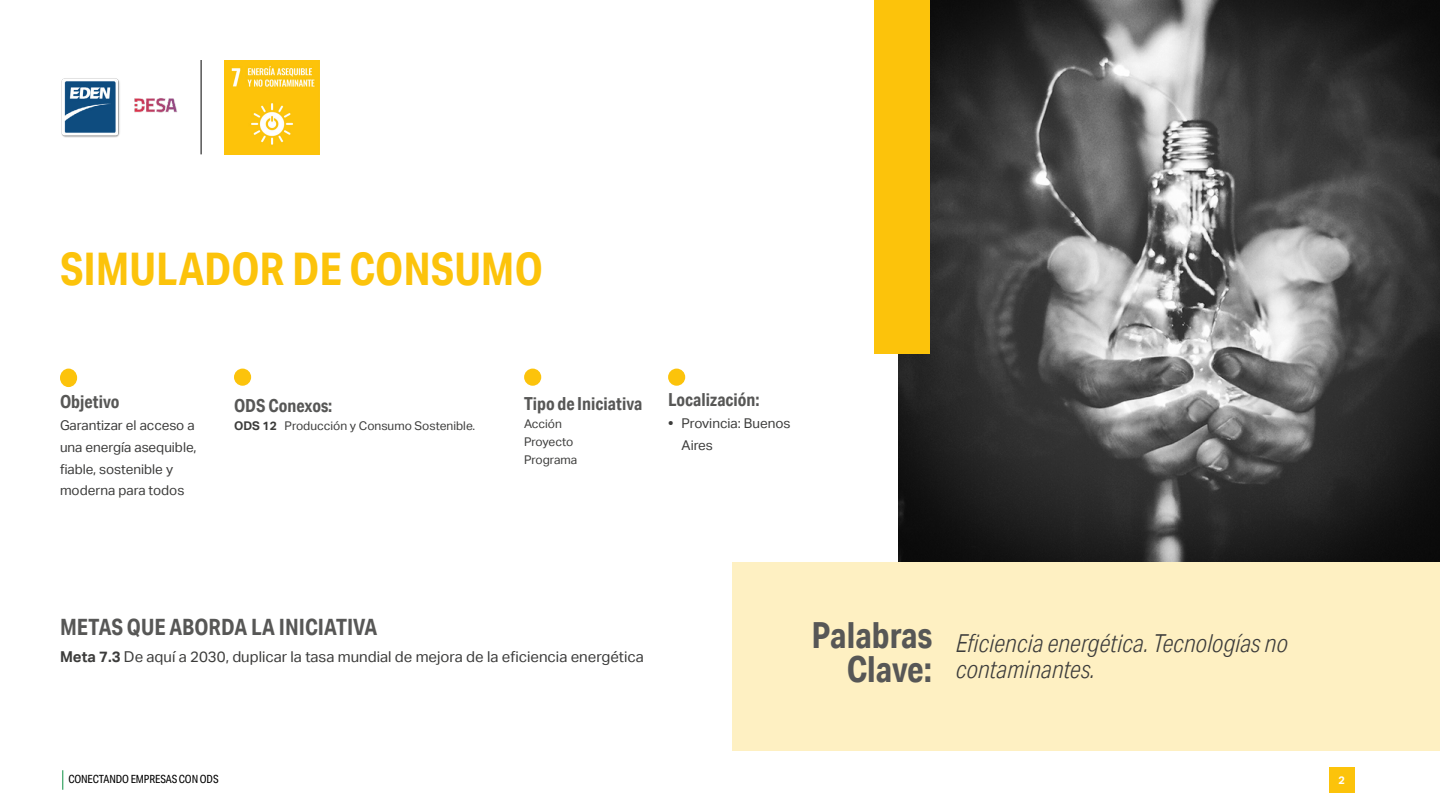
<style>
.page{position:relative;width:1440px;height:810px;background:#fff}
.page>*{position:absolute;margin:0;border:0;box-sizing:border-box;transform-origin:0 0}
.t1{font:700 45px "Aktiv Grotesk Cd";color:#fcc30b}
.t2{font:700 36px/33.8px "Aktiv Grotesk Cd";color:#575756;text-align:right}
.t3{font:italic 300 24.75px/26.2px "Aktiv Grotesk Cd";color:#3c3c3b}
.t4{font:700 22.5px "Aktiv Grotesk Cd";color:#575756}
.t5{font:700 18px "Aktiv Grotesk Cd";color:#575756}
.t6{font:15px "Aktiv Grotesk";color:#3c3c3b}
.t7{font:13.5px/21.8px "Aktiv Grotesk";color:#3c3c3b}
.t8{font:12px/18px "Aktiv Grotesk";color:#3c3c3b}
.t9{font:11.25px "Aktiv Grotesk Cd";letter-spacing:-.01em;color:#000}
.t10{font:700 10.88px "Aktiv Grotesk";color:#fff}
.s1{font-weight:700}
</style>
<div class="page">
<svg style="left:62px;top:770px;width:1px;height:20px"></svg>
<div style="left:1329px;top:767px;width:25px;height:26px;background:#fcc30b"></div>
<img style="left:898px;top:0;width:542px;height:562px">
<div style="left:874px;top:0;width:56px;height:354px;background:#fcc30b"></div>
<div style="left:60px;top:369px;width:17px;height:18px;background:#fcc30b;border-radius:50%"></div>
<img style="left:224px;top:60px;width:95px;height:95px">
<hr style="left:201px;top:60px;width:1px;height:94px;background:#000">
<div style="left:732px;top:562px;width:708px;height:189px;background:#fef0c2"></div>
<div style="left:524px;top:369px;width:17px;height:17px;background:#fcc30b;border-radius:50%"></div>
<div style="left:668px;top:369px;width:17px;height:17px;background:#fcc30b;border-radius:50%"></div>
<img style="left:61px;top:78px;width:59px;height:59px">
<img style="left:134px;top:98px;width:43px;height:14px">
<div style="left:234px;top:369px;width:17px;height:17px;background:#fcc30b;border-radius:50%"></div>
<h1 class="t1" style="left:60px;top:241px;width:484px">SIMULADOR DE CONSUMO</h1>
<h3 class="t5" style="left:60px;top:391px;width:61px">Objetivo</h3>
<p class="t7" style="left:60px;top:415px;width:138px">Garantizar el acceso a una energía asequible, fiable, sostenible y moderna para todos</p>
<h3 class="t5" style="left:234px;top:394px;width:100px">ODS Conexos:</h3>
<p class="t8" style="left:234px;top:417px;width:243px"><span class="s1">ODS 12</span> Producción y Consumo Sostenible.</p>
<h3 class="t5" style="left:524px;top:393px;width:120px">Tipo de Iniciativa</h3>
<p class="t8" style="left:524px;top:415px;width:55px">Acción<br>Proyecto<br>Programa</p>
<h3 class="t5" style="left:668px;top:389px;width:93px">Localización:</h3>
<p class="t7" style="left:682px;top:413px;width:110px;text-indent:-14px"><span class="s1">•</span> Provincia: Buenos<br>Aires</p>
<h3 class="t4" style="left:60px;top:613px;width:319px">METAS QUE ABORDA LA INICIATIVA</h3>
<p class="t6" style="left:60px;top:648px;width:585px"><span class="s1">Meta 7.3</span> De aquí a 2030, duplicar la tasa mundial de mejora de la eficiencia energética</p>
<h2 class="t2" style="left:811px;top:618px;width:122px">Palabras<br>Clave:</h2>
<h3 class="t3" style="left:956px;top:630px;width:334px">Eficiencia energética. Tecnologías no contaminantes.</h3>
<p class="t9" style="left:68px;top:773px;width:152px">CONECTANDO EMPRESAS CON ODS</p>
<p class="t10" style="left:1338px;top:774px;width:8px">2</p>
</div>
